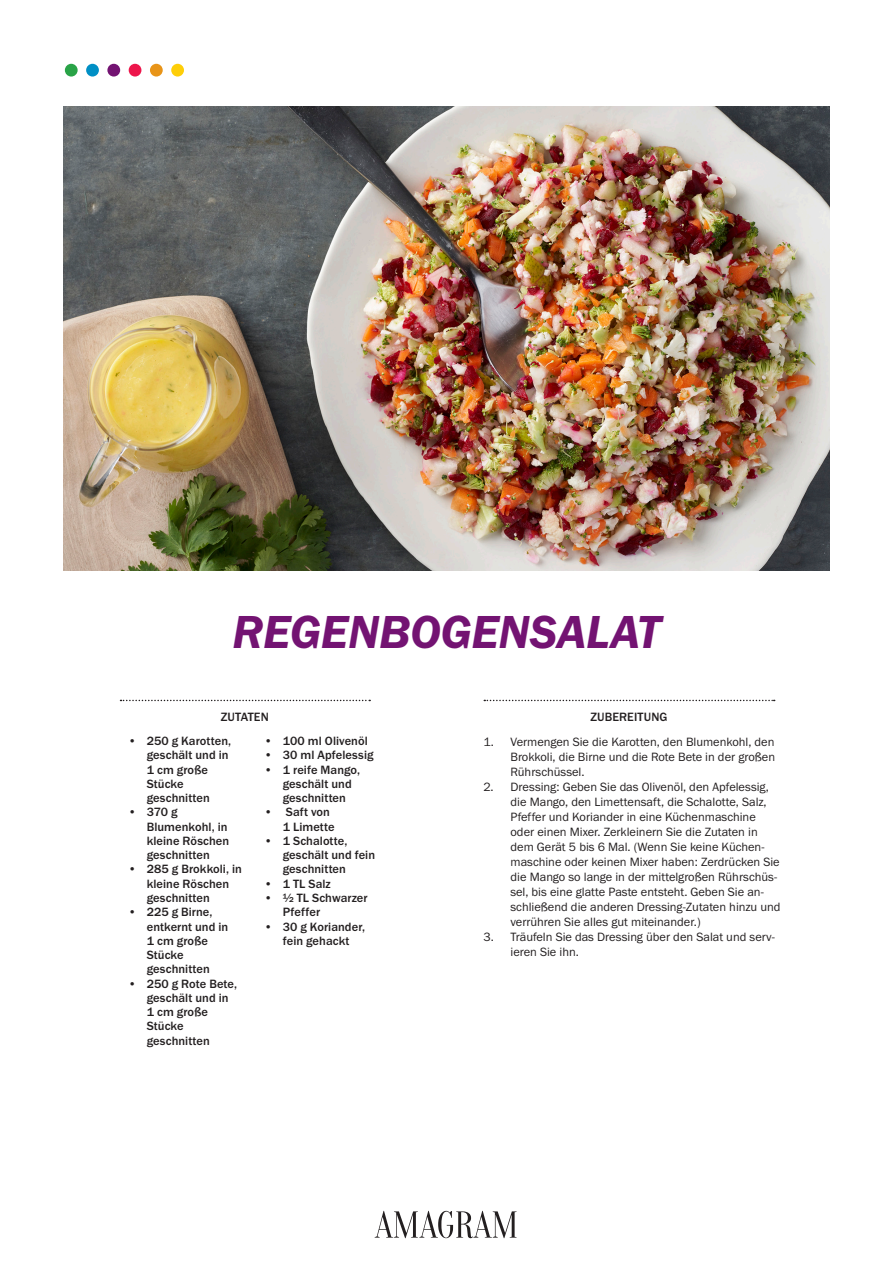
<style>
.page{position:relative;width:893px;height:1263px;background:#fff}
.page>*{position:absolute;margin:0;border:0;box-sizing:border-box;transform-origin:0 0}
.Cards_description_He{font:48px "Franklin Gothic URW Dem Ita";letter-spacing:-.01em;color:#731372}
.t1{font:12.45px/15px "Franklin Gothic URW Boo";color:#231f20}
.INGREDIENTS_Versal_8{font:500 12.45px/14.2px "Franklin Gothic URW";letter-spacing:.005em;color:#231f20}
.s1{font-family:"Franklin Gothic URW Boo";font-weight:400}
</style>
<div class="page">
<img style="left:64px;top:106px;width:765px;height:464px">
<svg style="left:484px;top:700px;width:291px;height:1px"></svg>
<svg style="left:121px;top:700px;width:249px;height:1px"></svg>
<div style="left:171px;top:64px;width:13px;height:13px;background:#fece08;border-radius:50%"></div>
<div style="left:150px;top:64px;width:13px;height:13px;background:#e89418;border-radius:50%"></div>
<div style="left:129px;top:64px;width:12px;height:13px;background:#ed164b;border-radius:50%"></div>
<div style="left:107px;top:64px;width:13px;height:13px;background:#731372;border-radius:50%"></div>
<div style="left:86px;top:64px;width:13px;height:13px;background:#008fc5;border-radius:50%"></div>
<div style="left:65px;top:64px;width:13px;height:13px;background:#29a347;border-radius:50%"></div>
<svg style="left:375px;top:1211px;width:142px;height:27px"></svg>
<p class="Cards_description_He" style="left:232px;top:601px;width:430px">REGENBOGENSALAT</p>
<p class="INGREDIENTS_Versal_8" style="left:221px;top:710px;width:49px">ZUTATEN</p>
<p class="INGREDIENTS_Versal_8" style="left:147px;top:734px;width:86px;text-indent:-18px"><span class="s1">•</span> 250 g Karotten, geschält und in<br>1 cm große<br>Stücke geschnitten</p>
<p class="INGREDIENTS_Versal_8" style="left:147px;top:805px;width:84px;text-indent:-18px"><span class="s1">•</span> 370 g<br>Blumenkohl, in kleine Röschen geschnitten</p>
<p class="INGREDIENTS_Versal_8" style="left:147px;top:862px;width:97px;text-indent:-18px"><span class="s1">•</span> 285 g Brokkoli, in kleine Röschen geschnitten</p>
<p class="INGREDIENTS_Versal_8" style="left:147px;top:905px;width:83px;text-indent:-18px"><span class="s1">•</span> 225 g Birne, entkernt und in<br>1 cm große<br>Stücke geschnitten</p>
<p class="INGREDIENTS_Versal_8" style="left:147px;top:976px;width:92px;text-indent:-18px"><span class="s1">•</span> 250 g Rote Bete, geschält und in<br>1 cm große<br>Stücke geschnitten</p>
<p class="INGREDIENTS_Versal_8" style="left:264px;top:734px;width:105px"><span class="s1">•</span> 100 ml Olivenöl</p>
<p class="INGREDIENTS_Versal_8" style="left:264px;top:748px;width:111px"><span class="s1">•</span> 30 ml Apfelessig</p>
<p class="INGREDIENTS_Versal_8" style="left:283px;top:762px;width:79px;text-indent:-18px"><span class="s1">•</span> 1 reife Mango, geschält und geschnitten</p>
<p class="INGREDIENTS_Versal_8" style="left:283px;top:805px;width:53px;text-indent:-18px"><span class="s1">•</span> Saft von<br>1 Limette</p>
<p class="INGREDIENTS_Versal_8" style="left:283px;top:833px;width:94px;text-indent:-18px"><span class="s1">•</span> 1 Schalotte, geschält und fein geschnitten</p>
<p class="INGREDIENTS_Versal_8" style="left:264px;top:876px;width:68px"><span class="s1">•</span> 1 TL Salz</p>
<p class="INGREDIENTS_Versal_8" style="left:283px;top:890px;width:86px;text-indent:-18px"><span class="s1">•</span> ½ TL Schwarzer<br>Pfeffer</p>
<p class="INGREDIENTS_Versal_8" style="left:264px;top:919px;width:102px;text-align:center"><span class="s1">•</span> 30 g Koriander, fein gehackt</p>
<p class="INGREDIENTS_Versal_8" style="left:590px;top:710px;width:79px">ZUBEREITUNG</p>
<p class="t1" style="left:510px;top:734px;width:266px;text-align:justify;text-indent:-27px">1. Vermengen Sie die Karotten, den Blumenkohl, den Brokkoli, die Birne und die Rote Bete in der großen Rührschüssel.</p>
<p class="t1" style="left:510px;top:779px;width:271px;text-indent:-27px">2. Dressing: Geben Sie das Olivenöl, den Apfelessig, die Mango, den Limettensaft, die Schalotte, Salz, Pfeffer und Koriander in eine Küchenmaschine oder einen Mixer. Zerkleinern Sie die Zutaten in dem Gerät 5 bis 6 Mal. (Wenn Sie keine Küchen&shy;maschine oder keinen Mixer haben: Zerdrücken Sie die Mango so lange in der mittelgroßen Rührschüs&shy;sel, bis eine glatte Paste entsteht. Geben Sie an&shy;schließend die anderen Dressing-Zutaten hinzu und verrühren Sie alles gut miteinander.)</p>
<p class="t1" style="left:510px;top:929px;width:266px;text-indent:-27px">3. Träufeln Sie das Dressing über den Salat und serv&shy;ieren Sie ihn.</p>
</div>
